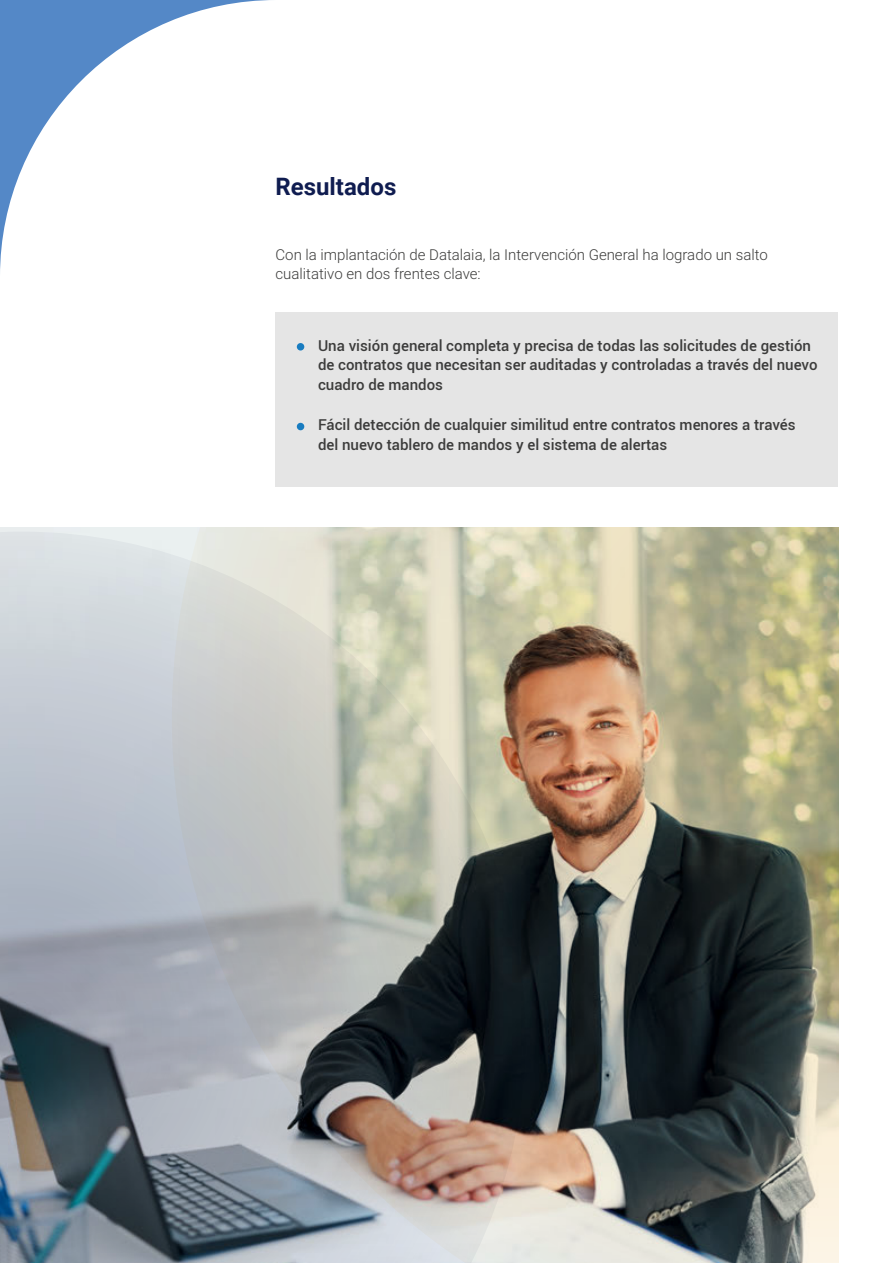
<style>
.page{position:relative;width:893px;height:1263px;background:#fff}
.page>*{position:absolute;margin:0;border:0;box-sizing:border-box;transform-origin:0 0}
.t1{font:700 24px "Roboto";color:#0f1c50}
.t2{font:500 15px/19.5px "Roboto";color:#3c3c3b}
.t3{font:300 15px/19.5px "Roboto";color:#3c3c3b}
</style>
<div class="page">
<svg style="left:0;top:0;width:269px;height:269px"></svg>
<div style="left:276px;top:313px;width:562px;height:174px;background:#e5e5e5"></div>
<div style="left:297px;top:343px;width:7px;height:7px;background:#187cc0;border-radius:50%"></div>
<div style="left:297px;top:423px;width:7px;height:7px;background:#187cc0;border-radius:50%"></div>
<img style="left:172px;top:527px;width:667px;height:736px">
<svg style="left:0;top:532px;width:525px;height:731px;background:#a4a7a6"></svg>
<p class="t1" style="left:276px;top:170px;width:122px">Resultados</p>
<p class="t3" style="left:276px;top:244px;width:494px">Con la implantación de Datalaia, la Intervención General ha logrado un salto cualitativo en dos frentes clave:</p>
<p class="t2" style="left:318px;top:335px;width:501px">Una visión general completa y precisa de todas las solicitudes de gestión de contratos que necesitan ser auditadas y controladas a través del nuevo cuadro de mandos</p>
<p class="t2" style="left:318px;top:415px;width:479px">Fácil detección de cualquier similitud entre contratos menores a través del nuevo tablero de mandos y el sistema de alertas</p>
</div>
